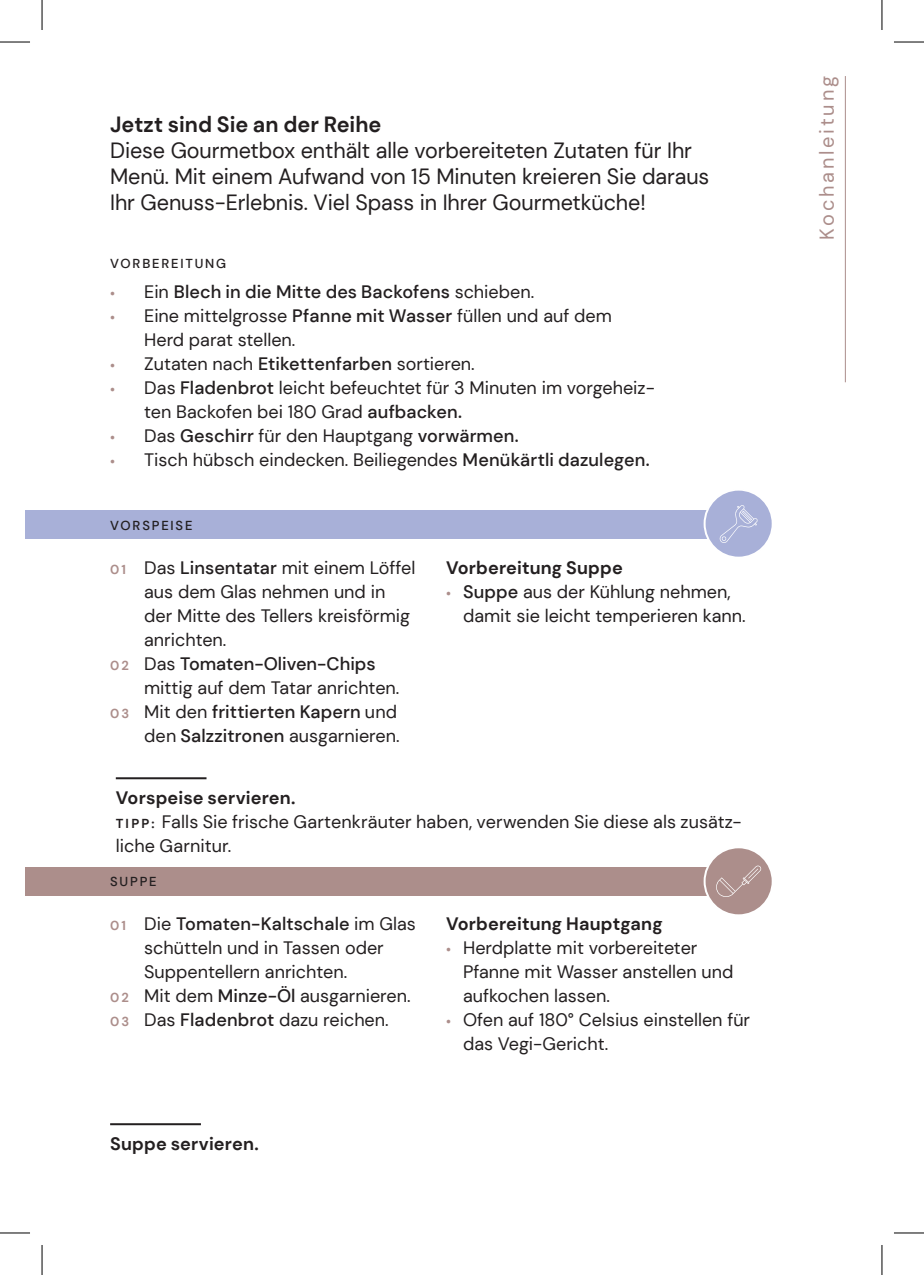
<style>
.page{position:relative;width:924px;height:1275px;background:#fff}
.page>*{position:absolute;margin:0;border:0;box-sizing:border-box;transform-origin:0 0}
.t1{font:22px/26px "DM Sans";letter-spacing:-.005em;color:#231f20}
.t2{font:700 22px "DM Sans";color:#231f20}
.t3{font:20px "DM Sans";letter-spacing:.14em;color:#ac8e8b}
.t4{font:18px/24px "DM Sans";color:#231f20}
.t5{font:500 18px "DM Sans";letter-spacing:.005em;color:#231f20}
.t6{font:700 18px "DM Sans";letter-spacing:.01em;color:#231f20}
.t7{font:500 13px "DM Sans";letter-spacing:.14em;color:#231f20}
.s1{font-weight:700;font-size:13px;color:#ac8e8b}
.s2{font-weight:400}
.s3{font-weight:500}
.s4{font-weight:700}
.s5{font-weight:700;font-size:13px}
</style>
<div class="page">
<hr style="left:116px;top:777px;width:90px;height:2px;background:#231f20">
<div style="left:25px;top:511px;width:731px;height:28px;background:#a8b0d8"></div>
<div style="left:704px;top:489px;width:68px;height:68px;background:#a8b0d8;border-radius:50%"></div>
<div style="left:703px;top:488px;width:70px;height:70px;border:2px solid #fff;border-radius:50%"></div>
<svg style="left:719px;top:505px;width:38px;height:38px"></svg>
<hr style="left:110px;top:1123px;width:91px;height:2px;background:#231f20">
<div style="left:25px;top:867px;width:732px;height:28px;background:#ac8e8b"></div>
<div style="left:704px;top:847px;width:68px;height:68px;background:#ac8e8b;border-radius:50%"></div>
<div style="left:703px;top:846px;width:70px;height:70px;border:2px solid #fff;border-radius:50%"></div>
<svg style="left:716px;top:865px;width:45px;height:32px"></svg>
<hr style="left:844px;top:76px;width:1px;height:306px;background:#ac8e8b">
<hr style="left:0;top:42px;width:30px;height:1px;background:#000">
<hr style="left:893px;top:42px;width:30px;height:1px;background:#000">
<hr style="left:0;top:1232px;width:30px;height:1px;background:#000">
<hr style="left:893px;top:1232px;width:30px;height:1px;background:#000">
<hr style="left:42px;top:0;width:1px;height:30px;background:#000">
<hr style="left:42px;top:1245px;width:1px;height:30px;background:#000">
<hr style="left:881px;top:0;width:1px;height:30px;background:#000">
<hr style="left:881px;top:1245px;width:1px;height:30px;background:#000">
<p class="t2" style="left:110px;top:110px;width:273px">Jetzt sind Sie an der Reihe</p>
<p class="t1" style="left:110px;top:137px;width:600px">Diese Gourmetbox enthält alle vorbereiteten Zutaten für Ihr<br>Menü. Mit einem Aufwand von 15 Minuten kreieren Sie daraus<br>Ihr Genuss-Erlebnis. Viel Spass in Ihrer Gourmetküche!</p>
<p class="t7" style="left:110px;top:255px;width:117px">VORBEREITUNG</p>
<p class="t5" style="left:110px;top:280px;width:425px"><span class="s1">•</span> <span class="s2">Ein</span> Blech in die Mitte des Backofens <span class="s2">schieben.</span></p>
<p class="t4" style="left:144px;top:303px;width:469px;text-indent:-34px"><span class="s1">•</span> Eine mittelgrosse <span class="s3">Pfanne mit Wasser</span> füllen und auf dem<br>Herd parat stellen.</p>
<p class="t4" style="left:110px;top:351px;width:366px"><span class="s1">•</span> Zutaten nach <span class="s3">Etikettenfarben</span> sortieren.</p>
<p class="t4" style="left:144px;top:375px;width:512px;text-indent:-34px"><span class="s1">•</span> Das <span class="s3">Fladenbrot</span> leicht befeuchtet für 3 Minuten im vorgeheiz&shy;ten Backofen bei 180 Grad <span class="s3">aufbacken.</span></p>
<p class="t4" style="left:110px;top:423px;width:410px"><span class="s1">•</span> Das <span class="s3">Geschirr</span> für den Hauptgang <span class="s3">vorwärmen.</span></p>
<p class="t4" style="left:110px;top:447px;width:541px"><span class="s1">•</span> Tisch hübsch eindecken. Beiliegendes <span class="s3">Menükärtli dazulegen.</span></p>
<p class="t7" style="left:110px;top:517px;width:84px">VORSPEISE</p>
<p class="t4" style="left:110px;top:555px;width:307px"><span class="s1">0 1</span> Das <span class="s3">Linsentatar</span> mit einem Löffel</p>
<p class="t4" style="left:144px;top:579px;width:242px">aus dem Glas nehmen und in</p>
<p class="t4" style="left:144px;top:603px;width:267px">der Mitte des Tellers kreisförmig</p>
<p class="t4" style="left:144px;top:627px;width:84px">anrichten.</p>
<p class="t5" style="left:110px;top:652px;width:267px"><span class="s1">0 2</span> <span class="s2">Das</span> Tomaten-Oliven-Chips</p>
<p class="t4" style="left:144px;top:675px;width:257px">mittig auf dem Tatar anrichten.</p>
<p class="t5" style="left:110px;top:700px;width:288px"><span class="s1">0 3</span> <span class="s2">Mit den</span> frittierten Kapern <span class="s2">und</span></p>
<p class="t4" style="left:144px;top:723px;width:257px">den <span class="s3">Salzzitronen</span> ausgarnieren.</p>
<p class="t6" style="left:446px;top:556px;width:178px">Vorbereitung Suppe</p>
<p class="t4" style="left:463px;top:579px;width:284px;text-indent:-17px"><span class="s1">•</span> <span class="s3">Suppe</span> aus der Kühlung nehmen, damit sie leicht temperieren kann.</p>
<p class="t4" style="left:116px;top:786px;width:627px"><span class="s4">Vorspeise servieren.<br></span><span class="s5">T I PP :</span> Falls Sie frische Gartenkräuter haben, verwenden Sie diese als zusätz&shy;liche Garnitur.</p>
<p class="t7" style="left:110px;top:873px;width:48px">SUPPE</p>
<p class="t5" style="left:110px;top:913px;width:307px"><span class="s1">0 1</span> <span class="s2">Die</span> Tomaten-Kaltschale <span class="s2">im Glas</span></p>
<p class="t4" style="left:144px;top:936px;width:241px">schütteln und in Tassen oder</p>
<p class="t4" style="left:144px;top:960px;width:204px">Suppentellern anrichten.</p>
<p class="t4" style="left:110px;top:984px;width:302px"><span class="s1">0 2</span> Mit dem <span class="s3">Minze-Öl</span> ausgarnieren.</p>
<p class="t4" style="left:110px;top:1008px;width:280px"><span class="s1">0 3</span> Das <span class="s3">Fladenbrot</span> dazu reichen.</p>
<p class="t6" style="left:446px;top:912px;width:218px">Vorbereitung Hauptgang</p>
<p class="t4" style="left:463px;top:936px;width:272px;text-indent:-17px"><span class="s1">•</span> Herdplatte mit vorbereiteter<br>Pfanne mit Wasser anstellen und aufkochen lassen.</p>
<p class="t4" style="left:463px;top:1008px;width:288px;text-indent:-17px"><span class="s1">•</span> Ofen auf 180° Celsius einstellen für das Vegi-Gericht.</p>
<p class="t6" style="left:110px;top:1132px;width:150px">Suppe servieren.</p>
<p class="t3" style="left:814px;top:240px;width:165px;rotate:-90deg">Kochanleitung</p>
</div>
